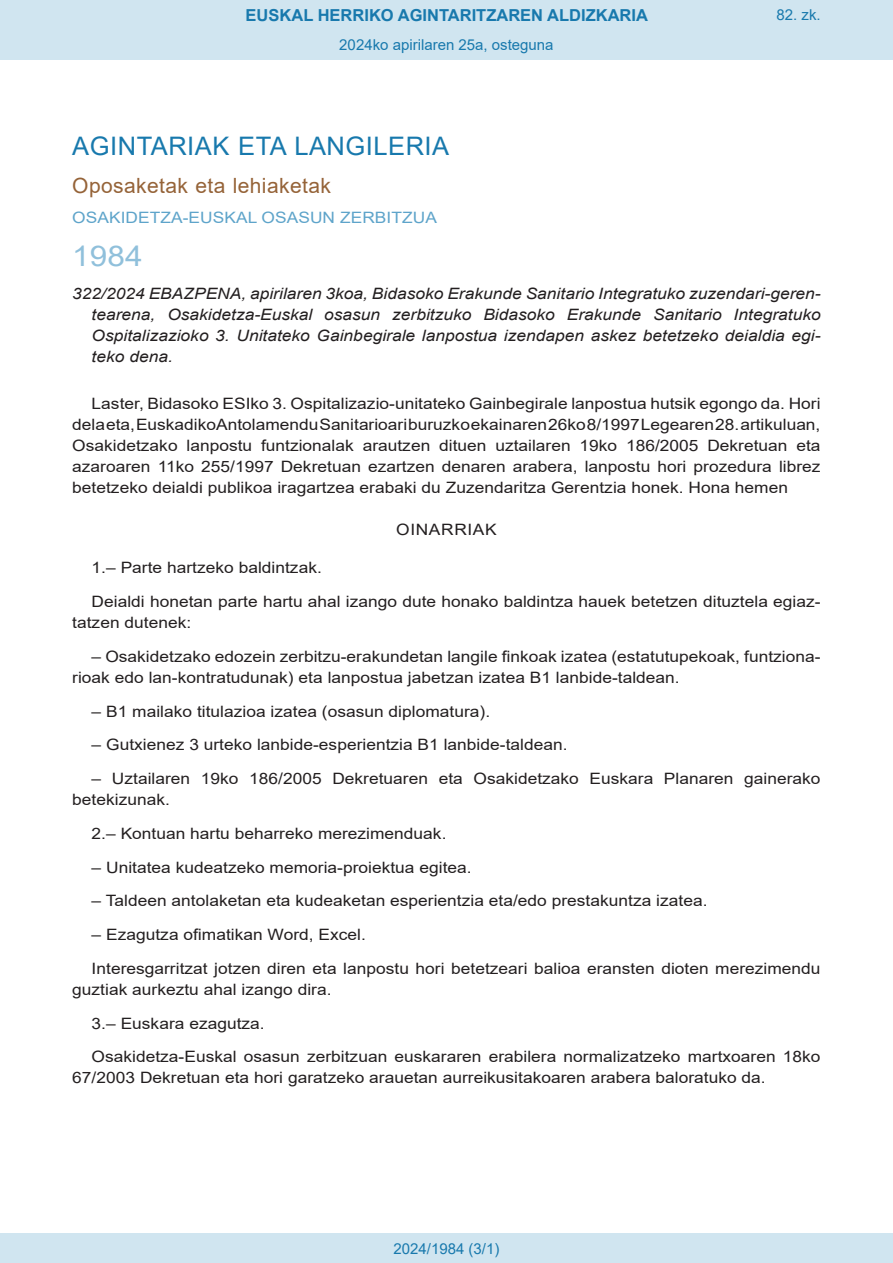
<style>
.page{position:relative;width:893px;height:1263px;background:#fff}
.page>*{position:absolute;margin:0;border:0;box-sizing:border-box;transform-origin:0 0}
.BOPVOrden{font:28.5px "Arial";color:#90c0db;scale:1.11 1}
.BOPVSeccion{font:25.5px "Arial";letter-spacing:.02em;color:#1879ad}
.BOPVSubseccion{font:21px "Arial";letter-spacing:.02em;color:#956338}
.t1{font:700 16.5px "Arial";color:#1879ad}
.BOPVDetalle{font:15.6px/21px "Arial";color:#231f20;scale:1.11 1}
.BOPVTitulo{font:italic 15.6px/21px "Arial";color:#231f20;text-align:justify;scale:1.11 1}
.BOPVOrganismo{font:15.6px "Arial";letter-spacing:.005em;color:#5ea4ca;scale:1.11 1}
.BOPVClave{font:15.6px "Arial";letter-spacing:.035em;color:#231f20;scale:1.11 1}
.Paginacion_Centro{font:15px "Arial";color:#1879ad}
</style>
<div class="page">
<div style="left:0;top:0;width:893px;height:60px;background:#d0e5f0"></div>
<div style="left:0;top:1233px;width:893px;height:30px;background:#d0e5f0"></div>
<p class="t1" style="left:246px;top:3px;width:404px">EUSKAL HERRIKO AGINTARITZAREN ALDIZKARIA</p>
<p class="Paginacion_Centro" style="left:339px;top:35px;width:216px">2024ko apirilaren 25a, osteguna</p>
<p class="Paginacion_Centro" style="left:776px;top:5px;width:46px">82. zk.</p>
<p class="BOPVSeccion" style="left:72px;top:128px;width:378px">AGINTARIAK ETA LANGILERIA</p>
<p class="BOPVSubseccion" style="left:72px;top:171px;width:260px">Oposaketak eta lehiaketak</p>
<p class="BOPVOrganismo" style="left:72px;top:207px;width:330px">OSAKIDETZA-EUSKAL OSASUN ZERBITZUA</p>
<p class="BOPVOrden" style="left:72px;top:236px;width:65px">1984</p>
<p class="BOPVTitulo" style="left:92px;top:284px;width:658px;text-indent:-19px">322/2024 EBAZPENA, apirilaren 3koa, Bidasoko Erakunde Sanitario Integratuko zuzendari-geren&shy;tearena, Osakidetza-Euskal osasun zerbitzuko Bidasoko Erakunde Sanitario Integratuko Ospitalizazioko 3. Unitateko Gainbegirale lanpostua izendapen askez betetzeko deialdia egi&shy;teko dena.</p>
<p class="BOPVDetalle" style="left:72px;top:393px;width:676px;text-align:justify;text-indent:19px">Laster, Bidasoko ESIko 3. Ospitalizazio-unitateko Gainbegirale lanpostua hutsik egongo da. Hori dela eta, Euskadiko Antolamendu Sanitarioari buruzko ekainaren 26ko 8/1997 Legearen 28. artikuluan, Osakidetzako lanpostu funtzionalak arautzen dituen uztailaren 19ko 186/2005 Dekretuan eta azaroaren 11ko 255/1997 Dekretuan ezartzen denaren arabera, lanpostu hori prozedura librez betetzeko deialdi publikoa iragartzea erabaki du Zuzendaritza Gerentzia honek. Hona hemen</p>
<p class="BOPVClave" style="left:396px;top:519px;width:92px">OINARRIAK</p>
<p class="BOPVDetalle" style="left:92px;top:557px;width:209px">1.– Parte hartzeko baldintzak.</p>
<p class="BOPVDetalle" style="left:72px;top:591px;width:676px;text-indent:19px">Deialdi honetan parte hartu ahal izango dute honako baldintza hauek betetzen dituztela egiaz&shy;tatzen dutenek:</p>
<p class="BOPVDetalle" style="left:72px;top:646px;width:676px;text-indent:19px">– Osakidetzako edozein zerbitzu-erakundetan langile finkoak izatea (estatutupekoak, funtziona&shy;rioak edo lan-kontratudunak) eta lanpostua jabetzan izatea B1 lanbide-taldean.</p>
<p class="BOPVDetalle" style="left:92px;top:700px;width:360px">– B1 mailako titulazioa izatea (osasun diplomatura).</p>
<p class="BOPVDetalle" style="left:92px;top:734px;width:430px">– Gutxienez 3 urteko lanbide-esperientzia B1 lanbide-taldean.</p>
<p class="BOPVDetalle" style="left:72px;top:768px;width:676px;text-indent:19px">– Uztailaren 19ko 186/2005 Dekretuaren eta Osakidetzako Euskara Planaren gainerako betekizunak.</p>
<p class="BOPVDetalle" style="left:92px;top:823px;width:321px">2.– Kontuan hartu beharreko merezimenduak.</p>
<p class="BOPVDetalle" style="left:92px;top:856px;width:344px">– Unitatea kudeatzeko memoria-proiektua egitea.</p>
<p class="BOPVDetalle" style="left:92px;top:890px;width:556px">– Taldeen antolaketan eta kudeaketan esperientzia eta/edo prestakuntza izatea.</p>
<p class="BOPVDetalle" style="left:92px;top:924px;width:249px">– Ezagutza ofimatikan Word, Excel.</p>
<p class="BOPVDetalle" style="left:72px;top:958px;width:676px;text-indent:19px">Interesgarritzat jotzen diren eta lanpostu hori betetzeari balioa eransten dioten merezimendu guztiak aurkeztu ahal izango dira.</p>
<p class="BOPVDetalle" style="left:92px;top:1012px;width:157px">3.– Euskara ezagutza.</p>
<p class="BOPVDetalle" style="left:72px;top:1046px;width:676px;text-indent:19px">Osakidetza-Euskal osasun zerbitzuan euskararen erabilera normalizatzeko martxoaren 18ko<br>67/2003 Dekretuan eta hori garatzeko arauetan aurreikusitakoaren arabera baloratuko da.</p>
<p class="Paginacion_Centro" style="left:393px;top:1238px;width:107px">2024/1984 (3/1)</p>
</div>
